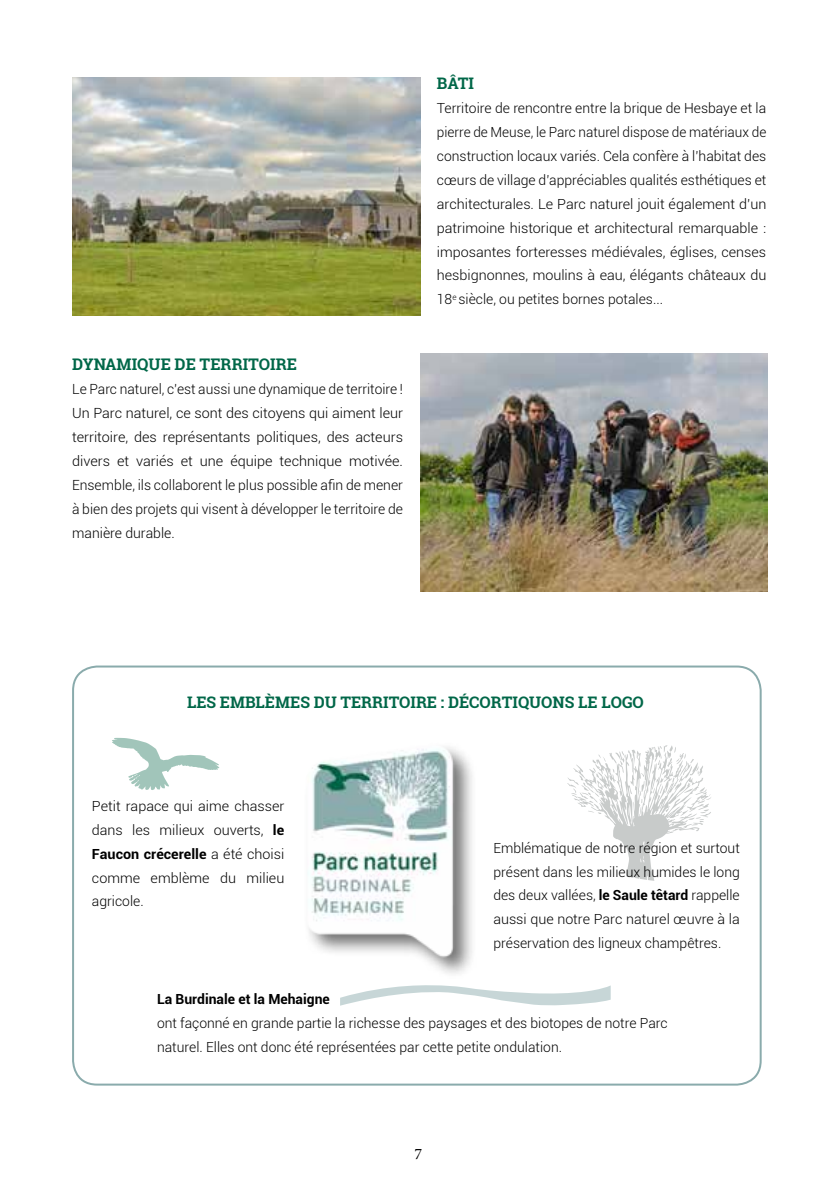
<style>
.page{position:relative;width:840px;height:1191px;background:#fff}
.page>*{position:absolute;margin:0;border:0;box-sizing:border-box;transform-origin:0 0}
.t1{font:700 16px "Roboto Slab";color:#006748}
.t2{font:16px "Minion Pro";color:#000}
.t3{font:300 14px/23.8px "Roboto";color:#000;text-align:justify}
.t4{font:700 14px "Roboto";color:#000}
.s1{font-weight:700}
</style>
<div class="page">
<div style="left:72px;top:665px;width:689px;height:420px;border:2px solid #8aabac;border-radius:24px"></div>
<svg style="left:340px;top:985px;width:270px;height:20px"></svg>
<img style="left:72px;top:77px;width:348px;height:238px">
<img style="left:420px;top:353px;width:347px;height:238px">
<div style="left:304px;top:742px;width:173px;height:237px;background:#000;opacity:.56"></div>
<img style="left:304px;top:742px;width:173px;height:224px">
<svg style="left:567px;top:745px;width:144px;height:136px"></svg>
<svg style="left:112px;top:738px;width:107px;height:52px"></svg>
<p class="t1" style="left:72px;top:353px;width:226px">DYNAMIQUE DE TERRITOIRE</p>
<p class="t3" style="left:72px;top:377px;width:332px">Le Parc naturel, c’est aussi une dynamique de territoire !<br>Un Parc naturel, ce sont des citoyens qui aiment leur territoire, des représentants politiques, des acteurs divers et variés et une équipe technique motivée.<br>Ensemble, ils collaborent le plus possible afin de mener à bien des projets qui visent à développer le territoire de manière durable.</p>
<p class="t1" style="left:436px;top:73px;width:39px">BÂTI</p>
<p class="t3" style="left:436px;top:96px;width:331px">Territoire de rencontre entre la brique de Hesbaye et la pierre de Meuse, le Parc naturel dispose de matériaux de construction locaux variés. Cela confère à l’habitat des cœurs de village d’appréciables qualités esthétiques et architecturales. Le Parc naturel jouit également d’un patrimoine historique et architectural remarquable : imposantes forteresses médiévales, églises, censes hesbignonnes, moulins à eau, élégants châteaux du 18<sup>e</sup> siècle, ou petites bornes potales...</p>
<p class="t1" style="left:187px;top:691px;width:458px">LES EMBLÈMES DU TERRITOIRE : DÉCORTIQUONS LE LOGO</p>
<p class="t3" style="left:92px;top:793px;width:194px">Petit rapace qui aime chasser dans les milieux ouverts, <span class="s1">le Faucon crécerelle</span> a été choisi comme emblème du milieu agricole.</p>
<p class="t3" style="left:493px;top:835px;width:248px">Emblématique de notre région et surtout présent dans les milieux humides le long des deux vallées, <span class="s1">le Saule têtard</span> rappelle aussi que notre Parc naturel œuvre à la préservation des ligneux champêtres.</p>
<p class="t4" style="left:157px;top:989px;width:174px">La Burdinale et la Mehaigne</p>
<p class="t3" style="left:157px;top:1010px;width:512px">ont façonné en grande partie la richesse des paysages et des biotopes de notre Parc naturel. Elles ont donc été représentées par cette petite ondulation.</p>
<p class="t2" style="left:414px;top:1142px;width:9px">7</p>
</div>
